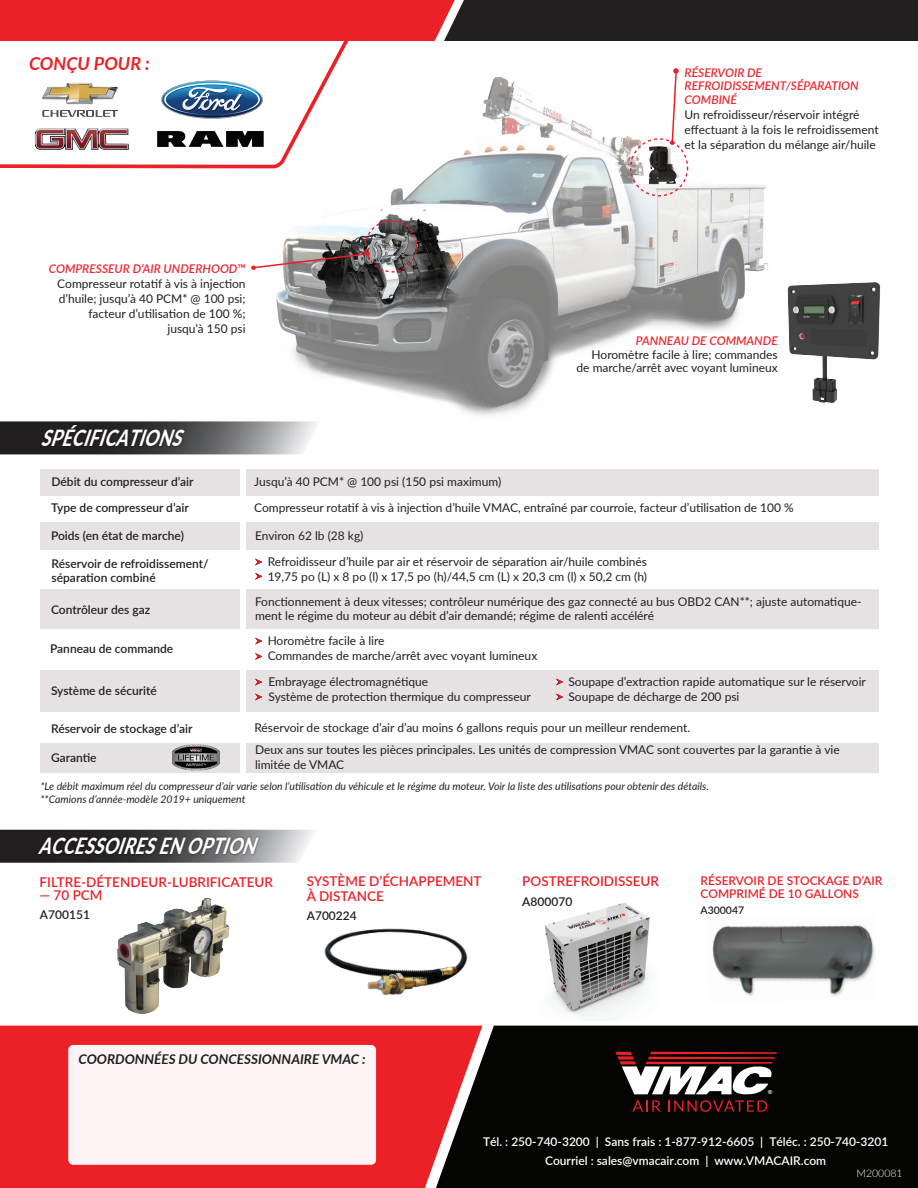
<style>
.page{position:relative;width:918px;height:1188px;background:#fff}
.page>*{position:absolute;margin:0;border:0;box-sizing:border-box;transform-origin:0 0}
.t1{font:italic 800 22.35px "Lato";color:#fff;scale:.77 1}
.t2{font:italic 700 18px "Lato";color:#ec2128}
.t3{font:600 13.5px/15px "Lato";color:#ec2128}
.t4{font:italic 700 13.5px "Lato";color:#231f20}
.t5{font:12px/15px "Lato";color:#231f20}
.t6{font:600 12px/14.4px "Lato";color:#231f20}
.t7{font:600 12px "Lato";color:#fff}
.t8{font:italic 600 12px/13.5px "Lato";color:#ee272f}
.t9{font:600 12px/13.5px "Lato";color:#ec2128}
.t10{font:italic 10.5px/13.5px "Lato";color:#231f20}
.t11{font:600 10.5px "Lato";color:#231f20}
.t12{font:300 10.5px "Lato";color:#fff}
.t13{font:700 5.55px "Arial";color:#fff}
</style>
<div class="page">
<img style="left:117px;top:897px;width:113px;height:117px">
<img style="left:324px;top:928px;width:144px;height:68px">
<div style="left:246px;top:743px;width:633px;height:29px;background:#e6e2e4"></div>
<div style="left:40px;top:743px;width:200px;height:29px;background:#e6e2e4"></div>
<div style="left:246px;top:469px;width:633px;height:27px;background:#e6e2e4"></div>
<div style="left:40px;top:469px;width:200px;height:27px;background:#e6e2e4"></div>
<div style="left:40px;top:522px;width:200px;height:27px;background:#e6e2e4"></div>
<div style="left:246px;top:522px;width:633px;height:28px;background:#e6e2e4"></div>
<div style="left:246px;top:590px;width:633px;height:39px;background:#e6e2e4"></div>
<div style="left:40px;top:590px;width:200px;height:39px;background:#e6e2e4"></div>
<div style="left:246px;top:670px;width:633px;height:41px;background:#e6e2e4"></div>
<div style="left:41px;top:670px;width:199px;height:41px;background:#e6e2e4"></div>
<svg style="left:255px;top:679px;width:7px;height:6px"></svg>
<svg style="left:255px;top:694px;width:7px;height:6px"></svg>
<svg style="left:255px;top:559px;width:7px;height:6px"></svg>
<svg style="left:255px;top:573px;width:7px;height:7px"></svg>
<img style="left:173px;top:744px;width:46px;height:26px">
<svg style="left:255px;top:638px;width:7px;height:6px"></svg>
<svg style="left:255px;top:653px;width:7px;height:7px"></svg>
<svg style="left:556px;top:679px;width:7px;height:6px"></svg>
<svg style="left:556px;top:694px;width:7px;height:6px"></svg>
<img style="left:544px;top:902px;width:106px;height:114px">
<img style="left:712px;top:925px;width:163px;height:71px">
<img style="left:276px;top:77px;width:492px;height:339px">
<div style="left:630px;top:138px;width:58px;height:59px;border:1px dashed #ee1c24;border-radius:50%"></div>
<svg style="left:670px;top:68px;width:9px;height:77px"></svg>
<svg style="left:0;top:41px;width:373px;height:129px"></svg>
<img style="left:34px;top:128px;width:95px;height:22px">
<img style="left:37px;top:82px;width:85px;height:37px">
<svg style="left:251px;top:220px;width:167px;height:53px"></svg>
<img style="left:787px;top:282px;width:94px;height:121px">
<img style="left:155px;top:126px;width:112px;height:26px">
<div style="left:0;top:1026px;width:436px;height:162px;background:#ec2128"></div>
<div style="left:436px;top:1026px;width:482px;height:162px;background:#040503"></div>
<div style="left:68px;top:1045px;width:308px;height:120px;background:#fdf4f5;border-radius:5px"></div>
<svg style="left:0;top:0;width:918px;height:41px;background:#872226"></svg>
<svg style="left:0;top:830px;width:313px;height:33px;background:#828182"></svg>
<img style="left:33px;top:832px;width:232px;height:31px">
<svg style="left:0;top:421px;width:317px;height:33px;background:#828283"></svg>
<img style="left:35px;top:422px;width:156px;height:33px">
<svg style="left:615px;top:1052px;width:162px;height:42px"></svg>
<svg style="left:633px;top:1100px;width:28px;height:12px"></svg>
<svg style="left:668px;top:1100px;width:100px;height:12px"></svg>
<h2 class="t2" style="left:29px;top:50px;width:122px">CONÇU POUR :</h2>
<p class="t8" style="left:49px;top:261px;width:198px">COMPRESSEUR D’AIR UNDERHOOD™</p>
<p class="t5" style="left:57px;top:275px;width:190px;text-align:right">Compresseur rotatif à vis à injection d’huile; jusqu’à 40 PCM* @ 100 psi; facteur d’utilisation de 100 %; jusqu’à 150 psi</p>
<h1 class="t1" style="left:41px;top:421px;width:197px">SPÉCIFICATIONS</h1>
<p class="t6" style="left:51px;top:474px;width:144px">Débit du compresseur d’air</p>
<p class="t5" style="left:254px;top:473px;width:249px">Jusqu’à 40 PCM* @ 100 psi (150 psi maximum)</p>
<p class="t8" style="left:685px;top:65px;width:176px">RÉSERVOIR DE<br>REFROIDISSEMENT/SÉPARATION<br>COMBINÉ</p>
<p class="t5" style="left:685px;top:106px;width:195px">Un refroidisseur/réservoir intégré effectuant à la fois le refroidissement et la séparation du mélange air/huile</p>
<p class="t8" style="left:636px;top:333px;width:144px">PANNEAU DE COMMANDE</p>
<p class="t5" style="left:577px;top:347px;width:203px;line-height:13.5px;text-align:right">Horomètre facile à lire; commandes de marche/arrêt avec voyant lumineux</p>
<p class="t6" style="left:51px;top:500px;width:139px">Type de compresseur d’air</p>
<p class="t5" style="left:254px;top:500px;width:541px">Compresseur rotatif à vis à injection d’huile VMAC, entraîné par courroie, facteur d’utilisation de 100 %</p>
<p class="t6" style="left:51px;top:528px;width:135px">Poids (en état de marche)</p>
<p class="t5" style="left:255px;top:528px;width:110px">Environ 62 lb (28 kg)</p>
<p class="t6" style="left:52px;top:555px;width:159px">Réservoir de refroidissement/ séparation combiné</p>
<p class="t5" style="left:268px;top:553px;width:381px">Refroidisseur d’huile par air et réservoir de séparation air/huile combinés<br>19,75 po (L) x 8 po (l) x 17,5 po (h)/44,5 cm (L) x 20,3 cm (l) x 50,2 cm (h)</p>
<p class="t6" style="left:51px;top:602px;width:101px">Contrôleur des gaz</p>
<p class="t5" style="left:255px;top:594px;width:608px;line-height:13.5px">Fonctionnement à deux vitesses; contrôleur numérique des gaz connecté au bus OBD2 CAN**; ajuste automatique&shy;ment le régime du moteur au débit d’air demandé; régime de ralenti accéléré</p>
<p class="t6" style="left:50px;top:641px;width:125px">Panneau de commande</p>
<p class="t5" style="left:268px;top:633px;width:271px">Horomètre facile à lire<br>Commandes de marche/arrêt avec voyant lumineux</p>
<p class="t6" style="left:51px;top:683px;width:107px">Système de sécurité</p>
<p class="t5" style="left:269px;top:674px;width:264px">Embrayage électromagnétique<br>Système de protection thermique du compresseur</p>
<p class="t5" style="left:568px;top:674px;width:299px">Soupape d’extraction rapide automatique sur le réservoir<br>Soupape de décharge de 200 psi</p>
<p class="t6" style="left:51px;top:721px;width:143px">Réservoir de stockage d’air</p>
<p class="t5" style="left:254px;top:720px;width:437px">Réservoir de stockage d’air d’au moins 6 gallons requis pour un meilleur rendement.</p>
<p class="t6" style="left:51px;top:750px;width:47px">Garantie</p>
<p class="t5" style="left:255px;top:742px;width:586px">Deux ans sur toutes les pièces principales. Les unités de compression VMAC sont couvertes par la garantie à vie limitée de VMAC</p>
<p class="t10" style="left:41px;top:779px;width:670px">*Le débit maximum réel du compresseur d’air varie selon l’utilisation du véhicule et le régime du moteur. Voir la liste des utilisations pour obtenir des détails. **Camions d’année-modèle 2019+ uniquement</p>
<h1 class="t1" style="left:38px;top:830px;width:296px">ACCESSOIRESENOPTION</h1>
<p class="t3" style="left:40px;top:874px;width:235px">FILTRE-DÉTENDEUR-LUBRIFICATEUR</p>
<p class="t3" style="left:40px;top:887px;width:64px">— 70 PCM</p>
<p class="t6" style="left:40px;top:907px;width:51px">A700151</p>
<p class="t3" style="left:307px;top:873px;width:176px">SYSTÈME D’ÉCHAPPEMENT<br>À DISTANCE</p>
<p class="t6" style="left:307px;top:908px;width:51px">A700224</p>
<p class="t3" style="left:522px;top:873px;width:138px">POSTREFROIDISSEUR</p>
<p class="t9" style="left:701px;top:873px;width:184px">RÉSERVOIR DE STOCKAGE D’AIR<br>COMPRIMÉ DE 10 GALLONS</p>
<p class="t11" style="left:701px;top:903px;width:45px">A300047</p>
<p class="t6" style="left:522px;top:894px;width:51px">A800070</p>
<p class="t4" style="left:79px;top:1049px;width:289px">COORDONNÉES DU CONCESSIONNAIRE VMAC :</p>
<p class="t13" style="left:768px;top:1088px;width:6px">®</p>
<p class="t7" style="left:483px;top:1133px;width:407px">Tél. : 250-740-3200 | Sans frais : 1-877-912-6605 | Téléc. : 250-740-3201</p>
<p class="t7" style="left:545px;top:1152px;width:283px">Courriel : sales@vmacair.com | www.VMACAIR.com</p>
<p class="t12" style="left:857px;top:1166px;width:48px">M200081</p>
</div>
